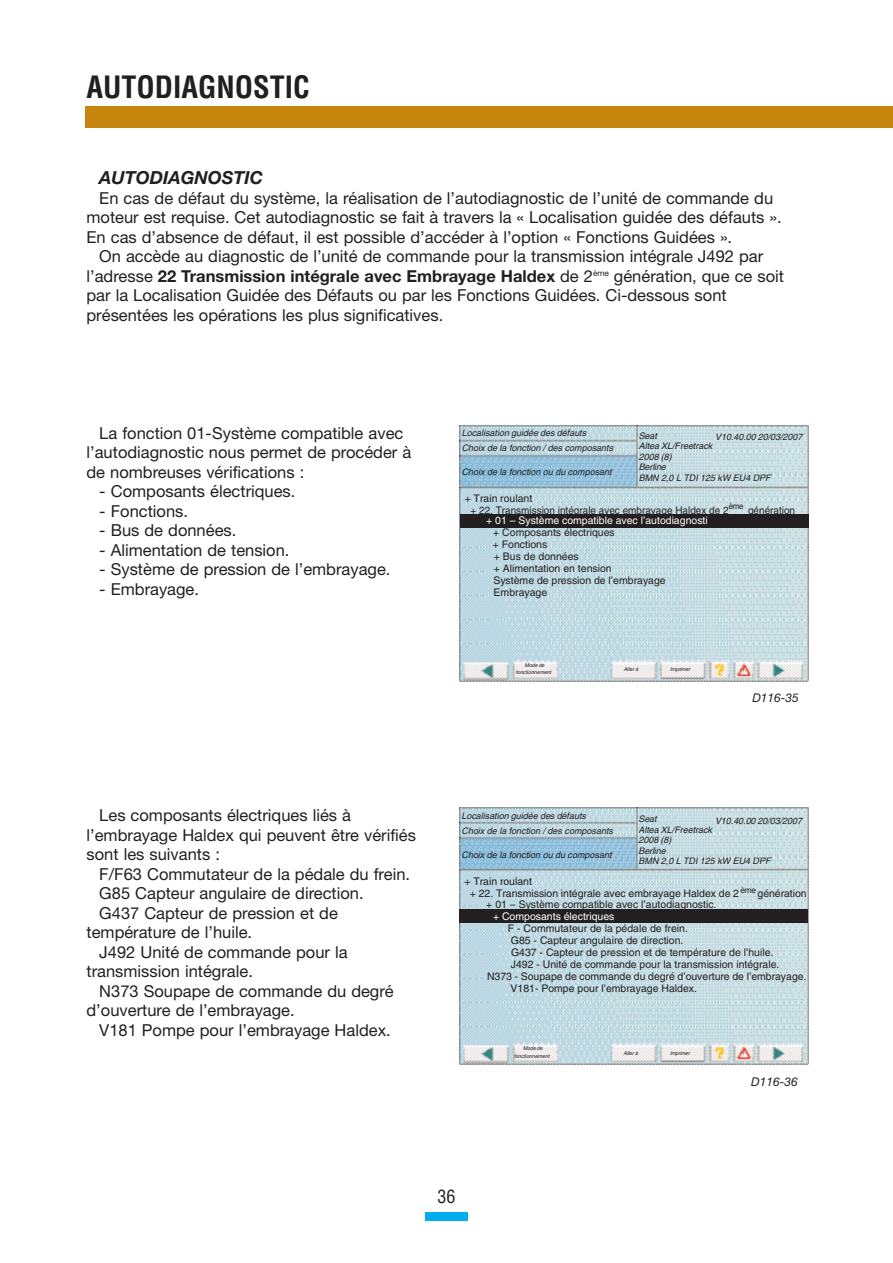
<style>
.page{position:relative;width:893px;height:1263px;background:#fff}
.page>*{position:absolute;margin:0;border:0;box-sizing:border-box;transform-origin:0 0}
.t1{font:700 condensed 30px "Helvetica";color:#231f20}
.t2{font:italic 700 18px "Helvetica Neue";color:#231f20}
.t3{font:condensed 18px "Helvetica";color:#231f20}
.t4{font:16.5px/19.5px "Helvetica Neue";color:#231f20}
.t5{font:italic 12px "Helvetica Neue";color:#231f20}
.t6{font:10.5px/12px "Helvetica";color:#231f20}
.t7{font:10.5px "Helvetica";color:#fff}
.t8{font:italic 9px/10.5px "Helvetica";color:#231f20}
.t9{font:italic 5.25px/7.5px "Helvetica";letter-spacing:-.005em;color:#231f20;text-align:center}
.t10{font:italic 5.25px "Helvetica";letter-spacing:-.025em;color:#231f20}
.s1{font-weight:700}
</style>
<div class="page">
<div style="left:85px;top:106px;width:808px;height:22px;background:#c7870e"></div>
<div style="left:425px;top:1212px;width:43px;height:8px;background:#00aeef"></div>
<img style="left:459px;top:808px;width:350px;height:256px">
<img style="left:459px;top:425px;width:350px;height:257px">
<div style="left:460px;top:909px;width:348px;height:14px;background:#231f20"></div>
<div style="left:460px;top:514px;width:348px;height:14px;background:#231f20"></div>
<h1 class="t1" style="left:87px;top:70px;width:225px">AUTODIAGNOSTIC</h1>
<p class="t2" style="left:99px;top:172px;width:165px">AUTODIAGNOSTIC</p>
<p class="t4" style="left:87px;top:190px;width:697px;text-indent:13px">En cas de défaut du système, la réalisation de l’autodiagnostic de l’unité de commande du moteur est requise. Cet autodiagnostic se fait à travers la « Localisation guidée des défauts ».<br>En cas d’absence de défaut, il est possible d’accéder à l’option « Fonctions Guidées ».</p>
<p class="t4" style="left:87px;top:248px;width:699px;text-indent:13px">On accède au diagnostic de l’unité de commande pour la transmission intégrale J492 par l’adresse <span class="s1">22 Transmission intégrale avec Embrayage Haldex</span> de 2<sup>ème</sup> génération, que ce soit par la Localisation Guidée des Défauts ou par les Fonctions Guidées. Ci-dessous sont présentées les opérations les plus significatives.</p>
<p class="t4" style="left:87px;top:424px;width:326px;text-indent:13px">La fonction 01-Système compatible avec l’autodiagnostic nous permet de procéder à de nombreuses vérifications :</p>
<p class="t4" style="left:99px;top:483px;width:198px">- Composants électriques.</p>
<p class="t4" style="left:99px;top:502px;width:90px">- Fonctions.</p>
<p class="t4" style="left:99px;top:522px;width:139px">- Bus de données.</p>
<p class="t4" style="left:99px;top:541px;width:192px">- Alimentation de tension.</p>
<p class="t4" style="left:99px;top:561px;width:293px">- Système de pression de l’embrayage.</p>
<p class="t4" style="left:99px;top:580px;width:101px">- Embrayage.</p>
<p class="t8" style="left:462px;top:426px;width:153px;line-height:15px">Localisation guidée des défauts<br>Choix de la fonction / des composants</p>
<p class="t8" style="left:639px;top:431px;width:134px">Seat<br>Altea XL/Freetrack<br>2008 (8)<br>Berline<br>BMN 2,0 L TDI 125 kW EU4 DPF</p>
<p class="t6" style="left:470px;top:493px;width:326px;text-indent:-6px">+ Train roulant<br>+ 22. Transmission intégrale avec embrayage Haldex de 2<sup>ème</sup> génération</p>
<p class="t8" style="left:715px;top:432px;width:89px">V10.40.00 20/03/2007</p>
<p class="t8" style="left:462px;top:467px;width:151px">Choix de la fonction ou du composant</p>
<p class="t7" style="left:486px;top:517px;width:223px">+ 01 – Système compatible avec l’autodiagnosti</p>
<p class="t6" style="left:494px;top:563px;width:120px">+ Alimentation en tension</p>
<p class="t6" style="left:493px;top:527px;width:123px">+ Composants électriques</p>
<p class="t6" style="left:493px;top:539px;width:56px">+ Fonctions</p>
<p class="t6" style="left:494px;top:551px;width:86px">+ Bus de données</p>
<p class="t6" style="left:493px;top:575px;width:174px">Système de pression de l’embrayage<br>Embrayage</p>
<p class="t9" style="left:516px;top:661px;width:37px">Mode de fonctionnement</p>
<p class="t9" style="left:624px;top:666px;width:16px">Aller à</p>
<p class="t10" style="left:670px;top:667px;width:21px">Imprimer</p>
<p class="t5" style="left:752px;top:693px;width:48px">D116-35</p>
<p class="t4" style="left:87px;top:807px;width:331px;text-indent:13px">Les composants électriques liés à l’embrayage Haldex qui peuvent être vérifiés sont les suivants :</p>
<p class="t4" style="left:99px;top:866px;width:312px">F/F63 Commutateur de la pédale du frein.</p>
<p class="t4" style="left:99px;top:885px;width:266px">G85 Capteur angulaire de direction.</p>
<p class="t4" style="left:99px;top:905px;width:240px">G437 Capteur de pression et de</p>
<p class="t4" style="left:87px;top:924px;width:167px">température de l’huile.</p>
<p class="t4" style="left:99px;top:944px;width:250px">J492 Unité de commande pour la</p>
<p class="t4" style="left:87px;top:963px;width:168px">transmission intégrale.</p>
<p class="t4" style="left:99px;top:983px;width:296px">N373 Soupape de commande du degré</p>
<p class="t4" style="left:87px;top:1002px;width:210px">d’ouverture de l’embrayage.</p>
<p class="t4" style="left:99px;top:1022px;width:293px">V181 Pompe pour l’embrayage Haldex.</p>
<p class="t8" style="left:461px;top:809px;width:153px;line-height:15px">Localisation guidée des défauts<br>Choix de la fonction / des composants</p>
<p class="t8" style="left:638px;top:815px;width:134px">Seat<br>Altea XL/Freetrack<br>2008 (8)<br>Berline<br>BMN 2,0 L TDI 125 kW EU4 DPF</p>
<p class="t6" style="left:470px;top:877px;width:338px;text-indent:-5px">+ Train roulant<br>+ 22. Transmission intégrale avec embrayage Haldex de 2 <sup>ème</sup> génération</p>
<p class="t8" style="left:715px;top:816px;width:89px">V10.40.00 20/03/2007</p>
<p class="t8" style="left:461px;top:851px;width:151px">Choix de la fonction ou du composant</p>
<p class="t6" style="left:486px;top:899px;width:232px">+ 01 – Système compatible avec l’autodiagnostic.</p>
<p class="t6" style="left:511px;top:947px;width:264px">G437 - Capteur de pression et de température de l’huile.</p>
<p class="t7" style="left:493px;top:912px;width:123px">+ Composants électriques</p>
<p class="t6" style="left:508px;top:923px;width:182px">F - Commutateur de la pédale de frein.</p>
<p class="t6" style="left:511px;top:935px;width:174px">G85 - Capteur angulaire de direction.</p>
<p class="t6" style="left:511px;top:959px;width:270px">J492 - Unité de commande pour la transmission intégrale.</p>
<p class="t6" style="left:487px;top:971px;width:321px">N373 - Soupape de commande du degré d’ouverture de l’embrayage.</p>
<p class="t6" style="left:510px;top:983px;width:188px">V181- Pompe pour l’embrayage Haldex.</p>
<p class="t9" style="left:514px;top:1045px;width:37px">Mode de fonctionnement</p>
<p class="t9" style="left:623px;top:1050px;width:16px">Aller à</p>
<p class="t10" style="left:670px;top:1051px;width:21px">Imprimer</p>
<p class="t5" style="left:751px;top:1077px;width:48px">D116-36</p>
<p class="t3" style="left:437px;top:1186px;width:19px">36</p>
</div>
